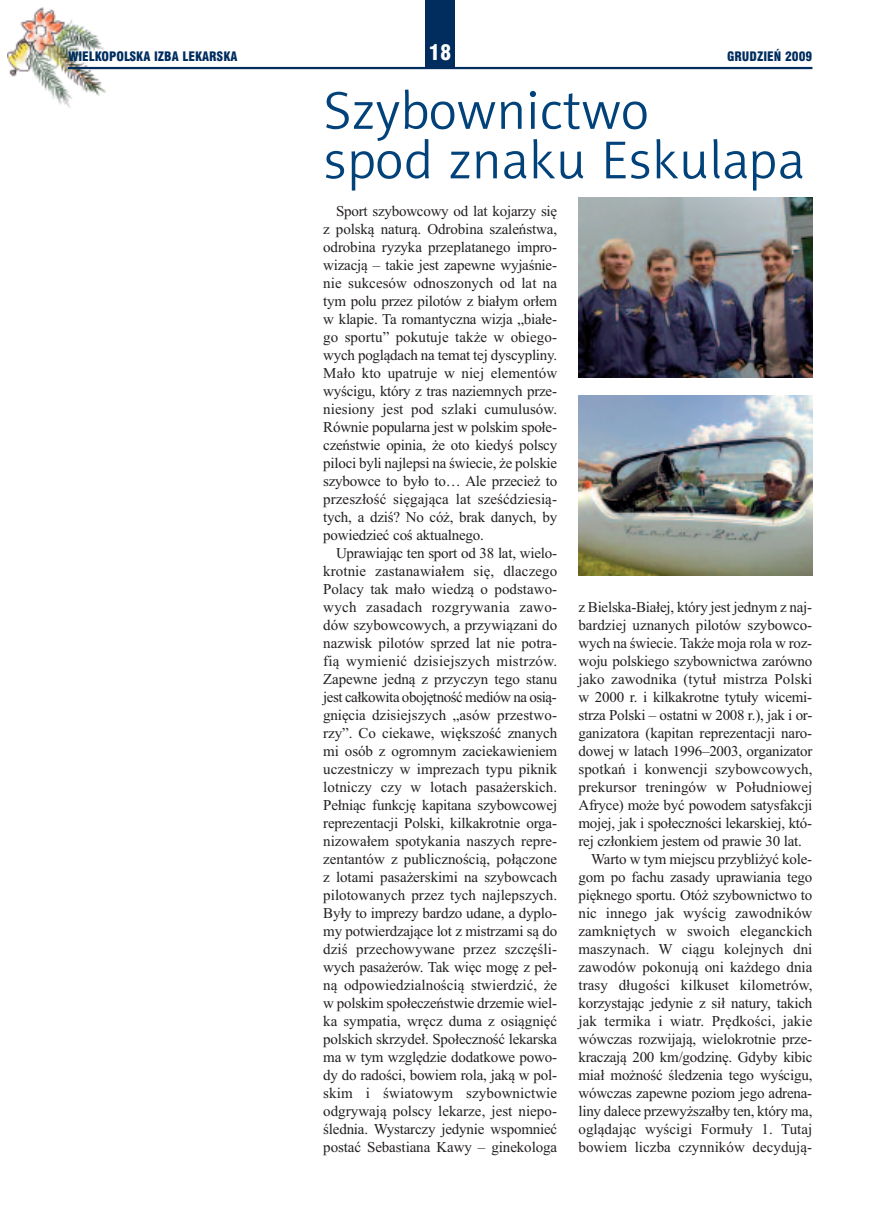
<style>
.page{position:relative;width:872px;height:1212px;background:#fff}
.page>*{position:absolute;margin:0;border:0;box-sizing:border-box;transform-origin:0 0}
.t1{font:54px/49.5px "Naomi Sans EFNTT Light";color:#004279}
.t2{font:21px "Swis 721 Blk Cn EU";color:#fff}
.t3{font:15px/18px "Times New Roman";letter-spacing:-.015em;color:#231f20;text-align:justify}
.t4{font:15px "Times New Roman";letter-spacing:.005em;color:#231f20}
.t5{font:12.75px "Swis 721 Blk Cn EU";color:#002d5e}
</style>
<div class="page">
<img style="left:7px;top:7px;width:100px;height:101px">
<hr style="left:68px;top:67px;width:744px;height:2px;background:#002d5e">
<div style="left:425px;top:0;width:30px;height:68px;background:#002d5e"></div>
<img style="left:578px;top:198px;width:234px;height:180px">
<img style="left:578px;top:396px;width:234px;height:180px">
<p class="t5" style="left:68px;top:48px;width:171px">WIELKOPOLSKA IZBA LEKARSKA</p>
<h2 class="t2" style="left:429px;top:40px;width:24px">18</h2>
<p class="t5" style="left:727px;top:48px;width:87px">GRUDZIEŃ 2009</p>
<h1 class="t1" style="left:323px;top:86px;width:483px">Szybownictwo<br>spod znaku Eskulapa</h1>
<p class="t3" style="left:323px;top:202px;width:235px;text-indent:13px">Sport szybowcowy od lat kojarzy się z polską naturą. Odrobina szaleństwa, odrobina ryzyka przeplatanego impro&shy;wizacją – takie jest zapewne wyjaśnie&shy;nie sukcesów odnoszonych od lat na tym polu przez pilotów z białym orłem w klapie. Ta romantyczna wizja „białe&shy;go sportu” pokutuje także w obiego&shy;wych poglądach na temat tej dyscypliny.<br>Mało kto upatruje w niej elementów wyścigu, który z tras naziemnych prze&shy;niesiony jest pod szlaki cumulusów.<br>Równie popularna jest w polskim społe&shy;czeństwie opinia, że oto kiedyś polscy piloci byli najlepsi na świecie, że polskie szybowce to było to… Ale przecież to przeszłość sięgająca lat sześćdziesią&shy;tych, a dziś? No cóż, brak danych, by powiedzieć coś aktualnego.</p>
<p class="t3" style="left:323px;top:544px;width:235px;text-indent:13px">Uprawiając ten sport od 38 lat, wielo&shy;krotnie zastanawiałem się, dlaczego Polacy tak mało wiedzą o podstawo&shy;wych zasadach rozgrywania zawo&shy;dów szybowcowych, a przywiązani do nazwisk pilotów sprzed lat nie potra&shy;fią wymienić dzisiejszych mistrzów.<br>Zapewne jedną z przyczyn tego stanu jest całkowita obojętność mediów na osią&shy;gnięcia dzisiejszych „asów przestwo&shy;rzy”. Co ciekawe, większość znanych mi osób z ogromnym zaciekawieniem uczestniczy w imprezach typu piknik lotniczy czy w lotach pasażerskich.<br>Pełniąc funkcję kapitana szybowcowej reprezentacji Polski, kilkakrotnie orga&shy;nizowałem spotykania naszych repre&shy;zentantów z publicznością, połączone z lotami pasażerskimi na szybowcach pilotowanych przez tych najlepszych.<br>Były to imprezy bardzo udane, a dyplo&shy;my potwierdzające lot z mistrzami są do dziś przechowywane przez szczęśli&shy;wych pasażerów. Tak więc mogę z peł&shy;ną odpowiedzialnością stwierdzić, że w polskim społeczeństwie drzemie wiel&shy;ka sympatia, wręcz duma z osiągnięć polskich skrzydeł. Społeczność lekarska ma w tym względzie dodatkowe powo&shy;dy do radości, bowiem rola, jaką w pol&shy;skim i światowym szybownictwie odgrywają polscy lekarze, jest niepo&shy;ślednia. Wystarczy jedynie wspomnieć postać Sebastiana Kawy – ginekologa</p>
<p class="t3" style="left:578px;top:598px;width:235px">z Bielska-Białej, który jest jednym z naj-</p>
<p class="t3" style="left:578px;top:616px;width:235px">bardziej uznanych pilotów szybowco-</p>
<p class="t3" style="left:578px;top:634px;width:235px">wych na świecie. Także moja rola w roz-</p>
<p class="t3" style="left:578px;top:652px;width:235px">woju polskiego szybownictwa zarówno</p>
<p class="t4" style="left:578px;top:670px;width:235px">jako zawodnika (tytuł mistrza Polski</p>
<p class="t3" style="left:578px;top:688px;width:235px">w 2000 r. i kilkakrotne tytuły wicemi-</p>
<p class="t3" style="left:578px;top:706px;width:235px">strza Polski – ostatni w 2008 r.), jak i or-</p>
<p class="t3" style="left:578px;top:724px;width:235px">ganizatora (kapitan reprezentacji naro-</p>
<p class="t3" style="left:578px;top:742px;width:235px">dowej w latach 1996–2003, organizator</p>
<p class="t4" style="left:578px;top:760px;width:235px">spotkań i konwencji szybowcowych,</p>
<p class="t4" style="left:578px;top:778px;width:235px">prekursor treningów w Południowej</p>
<p class="t3" style="left:578px;top:796px;width:235px">Afryce) może być powodem satysfakcji</p>
<p class="t3" style="left:578px;top:814px;width:235px">mojej, jak i społeczności lekarskiej, któ-</p>
<p class="t3" style="left:578px;top:832px;width:225px">rej członkiem jestem od prawie 30 lat.</p>
<p class="t3" style="left:591px;top:850px;width:222px">Warto w tym miejscu przybliżyć kole-</p>
<p class="t3" style="left:578px;top:868px;width:235px">gom po fachu zasady uprawiania tego</p>
<p class="t3" style="left:578px;top:886px;width:235px">pięknego sportu. Otóż szybownictwo to</p>
<p class="t4" style="left:578px;top:904px;width:235px">nic innego jak wyścig zawodników</p>
<p class="t4" style="left:578px;top:922px;width:235px">zamkniętych w swoich eleganckich</p>
<p class="t4" style="left:578px;top:940px;width:235px">maszynach. W ciągu kolejnych dni</p>
<p class="t3" style="left:578px;top:958px;width:235px">zawodów pokonują oni każdego dnia</p>
<p class="t4" style="left:578px;top:976px;width:235px">trasy długości kilkuset kilometrów,</p>
<p class="t3" style="left:578px;top:994px;width:235px">korzystając jedynie z sił natury, takich</p>
<p class="t4" style="left:578px;top:1012px;width:235px">jak termika i wiatr. Prędkości, jakie</p>
<p class="t3" style="left:578px;top:1030px;width:235px">wówczas rozwijają, wielokrotnie prze-</p>
<p class="t3" style="left:578px;top:1048px;width:235px">kraczają 200 km/godzinę. Gdyby kibic</p>
<p class="t3" style="left:578px;top:1066px;width:235px">miał możność śledzenia tego wyścigu,</p>
<p class="t3" style="left:578px;top:1084px;width:235px">wówczas zapewne poziom jego adrena-</p>
<p class="t3" style="left:578px;top:1102px;width:235px">liny dalece przewyższałby ten, który ma,</p>
<p class="t4" style="left:578px;top:1120px;width:235px">oglądając wyścigi Formuły 1. Tutaj</p>
<p class="t4" style="left:578px;top:1138px;width:235px">bowiem liczba czynników decydują-</p>
</div>
